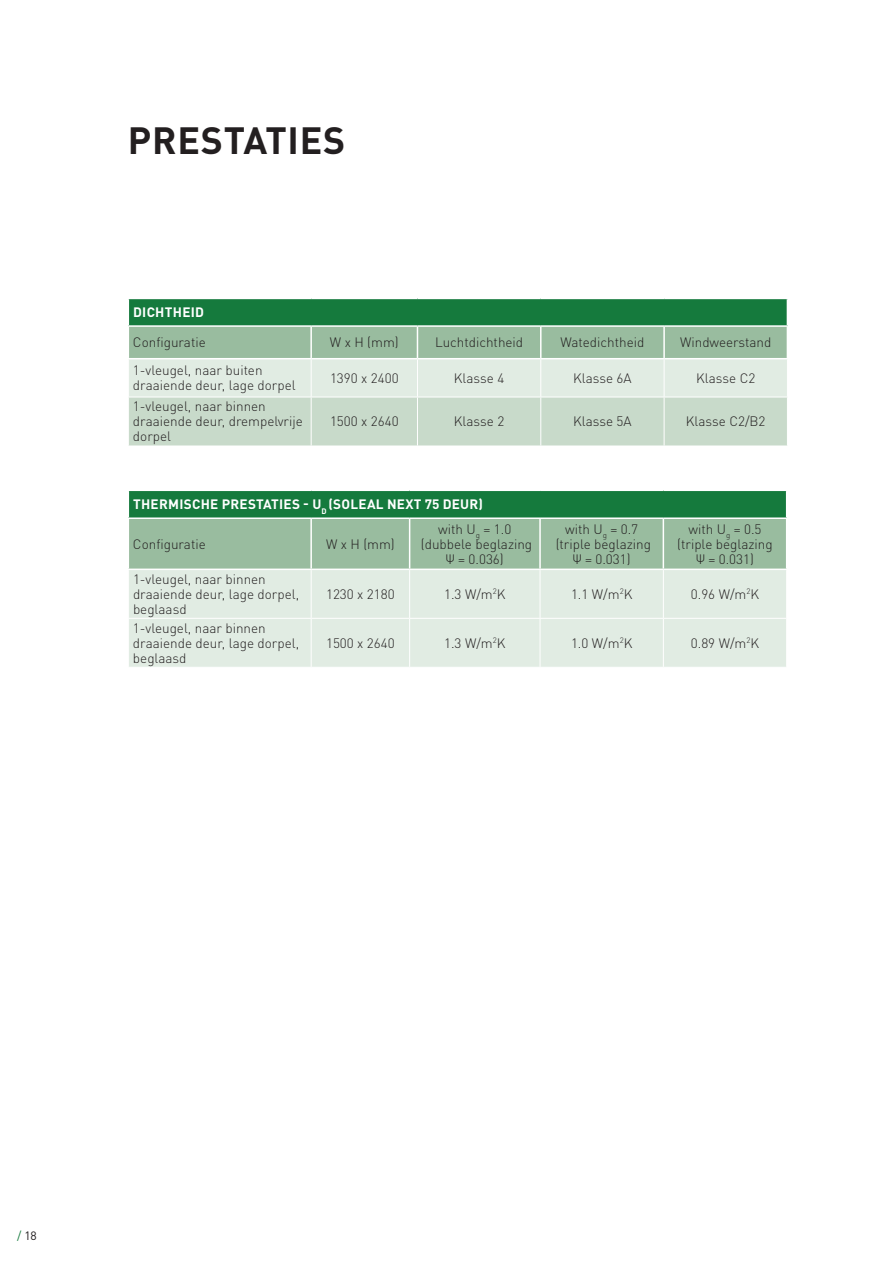
<style>
.page{position:relative;width:893px;height:1263px;background:#fff}
.page>*{position:absolute;margin:0;border:0;box-sizing:border-box;transform-origin:0 0}
.Product_Title{font:700 37.5px "DIN Pro";letter-spacing:.02em;color:#231f20}
.Table-bodytext-cente{font:300 13.5px/15px "DIN Pro";color:#231f20;text-align:center}
.Table-bodytext-left{font:300 13.5px/15px "DIN Pro";color:#231f20}
.Table-title{font:700 13.5px "DIN Pro";letter-spacing:.02em;color:#fff}
.t1{font:12px "DIN Pro";color:#231f20}
.s1{color:#157a3d}
</style>
<div class="page">
<svg style="left:128px;top:299px;width:660px;height:147px;background:#a6c8af"></svg>
<hr style="left:128px;top:325px;width:183px;height:2px;background:#fff">
<hr style="left:311px;top:325px;width:106px;height:2px;background:#fff">
<hr style="left:417px;top:325px;width:124px;height:2px;background:#fff">
<hr style="left:541px;top:325px;width:123px;height:2px;background:#fff">
<hr style="left:664px;top:325px;width:124px;height:2px;background:#fff">
<div style="left:129px;top:570px;width:657px;height:97px;background:#e1ece3"></div>
<hr style="left:311px;top:570px;width:1px;height:48px;background:#fff">
<hr style="left:663px;top:570px;width:1px;height:48px;background:#fff">
<hr style="left:540px;top:619px;width:1px;height:48px;background:#fff">
<hr style="left:663px;top:619px;width:1px;height:48px;background:#fff">
<hr style="left:311px;top:618px;width:99px;height:1px;background:#fff">
<hr style="left:540px;top:570px;width:1px;height:48px;background:#fff">
<hr style="left:409px;top:570px;width:1px;height:48px;background:#fff">
<hr style="left:410px;top:618px;width:130px;height:1px;background:#fff">
<hr style="left:540px;top:618px;width:123px;height:1px;background:#fff">
<hr style="left:663px;top:618px;width:124px;height:1px;background:#fff">
<hr style="left:409px;top:619px;width:1px;height:48px;background:#fff">
<hr style="left:128px;top:618px;width:183px;height:1px;background:#fff">
<hr style="left:311px;top:619px;width:1px;height:48px;background:#fff">
<svg style="left:128px;top:491px;width:659px;height:78px;background:#6da67f"></svg>
<hr style="left:128px;top:517px;width:183px;height:2px;background:#fff">
<hr style="left:311px;top:517px;width:99px;height:2px;background:#fff">
<hr style="left:410px;top:517px;width:130px;height:2px;background:#fff">
<hr style="left:540px;top:517px;width:123px;height:2px;background:#fff">
<hr style="left:663px;top:517px;width:124px;height:2px;background:#fff">
<p class="Product_Title" style="left:128px;top:109px;width:219px">PRESTATIES</p>
<p class="Table-title" style="left:133px;top:301px;width:72px">DICHTHEID</p>
<p class="Table-bodytext-left" style="left:133px;top:334px;width:74px">Configuratie</p>
<p class="Table-bodytext-cente" style="left:330px;top:334px;width:70px">W x H (mm)</p>
<p class="Table-bodytext-cente" style="left:435px;top:334px;width:90px">Luchtdichtheid</p>
<p class="Table-bodytext-cente" style="left:561px;top:334px;width:85px">Watedichtheid</p>
<p class="Table-bodytext-cente" style="left:680px;top:334px;width:93px">Windweerstand</p>
<p class="Table-bodytext-left" style="left:133px;top:362px;width:164px">1-vleugel, naar buiten draaiende deur, lage dorpel</p>
<p class="Table-bodytext-cente" style="left:330px;top:369px;width:70px">1390 x 2400</p>
<p class="Table-bodytext-cente" style="left:454px;top:369px;width:52px">Klasse 4</p>
<p class="Table-bodytext-cente" style="left:573px;top:369px;width:60px">Klasse 6A</p>
<p class="Table-bodytext-cente" style="left:696px;top:369px;width:61px">Klasse C2</p>
<p class="Table-bodytext-left" style="left:133px;top:398px;width:171px">1-vleugel, naar binnen draaiende deur, drempelvrije dorpel</p>
<p class="Table-bodytext-cente" style="left:330px;top:413px;width:70px">1500 x 2640</p>
<p class="Table-bodytext-cente" style="left:454px;top:413px;width:52px">Klasse 2</p>
<p class="Table-bodytext-cente" style="left:573px;top:413px;width:60px">Klasse 5A</p>
<p class="Table-bodytext-cente" style="left:686px;top:413px;width:81px">Klasse C2/B2</p>
<p class="Table-title" style="left:133px;top:493px;width:351px">THERMISCHE PRESTATIES - U<sub>D</sub> (SOLEAL NEXT 75 DEUR)</p>
<p class="Table-bodytext-left" style="left:133px;top:535px;width:74px">Configuratie</p>
<p class="Table-bodytext-cente" style="left:326px;top:535px;width:70px">W x H (mm)</p>
<p class="Table-bodytext-cente" style="left:421px;top:520px;width:113px">with U<sub>g</sub> = 1.0 (dubbele beglazing</p>
<p class="Table-bodytext-cente" style="left:446px;top:550px;width:59px">Ψ = 0.036)</p>
<p class="Table-bodytext-cente" style="left:565px;top:520px;width:75px">with U<sub>g</sub> = 0.7</p>
<p class="Table-bodytext-cente" style="left:556px;top:535px;width:97px">(triple beglazing</p>
<p class="Table-bodytext-cente" style="left:573px;top:550px;width:59px">Ψ = 0.031)</p>
<p class="Table-bodytext-cente" style="left:688px;top:520px;width:75px">with U<sub>g</sub> = 0.5</p>
<p class="Table-bodytext-cente" style="left:677px;top:535px;width:97px">(triple beglazing</p>
<p class="Table-bodytext-cente" style="left:696px;top:550px;width:59px">Ψ = 0.031)</p>
<p class="Table-bodytext-left" style="left:133px;top:570px;width:168px">1-vleugel, naar binnen draaiende deur, lage dorpel, beglaasd</p>
<p class="Table-bodytext-left" style="left:133px;top:619px;width:168px">1-vleugel, naar binnen draaiende deur, lage dorpel, beglaasd</p>
<p class="Table-bodytext-cente" style="left:326px;top:585px;width:70px">1230 x 2180</p>
<p class="Table-bodytext-cente" style="left:444px;top:585px;width:63px">1.3 W/m<sup>2</sup>K</p>
<p class="Table-bodytext-cente" style="left:571px;top:585px;width:63px">1.1 W/m<sup>2</sup>K</p>
<p class="Table-bodytext-cente" style="left:691px;top:585px;width:70px">0.96 W/m<sup>2</sup>K</p>
<p class="Table-bodytext-cente" style="left:326px;top:634px;width:70px">1500 x 2640</p>
<p class="Table-bodytext-cente" style="left:444px;top:634px;width:63px">1.3 W/m<sup>2</sup>K</p>
<p class="Table-bodytext-cente" style="left:571px;top:634px;width:63px">1.0 W/m<sup>2</sup>K</p>
<p class="Table-bodytext-cente" style="left:691px;top:634px;width:70px">0.89 W/m<sup>2</sup>K</p>
<p class="t1" style="left:17px;top:1226px;width:21px"><span class="s1">/</span> 18</p>
</div>
